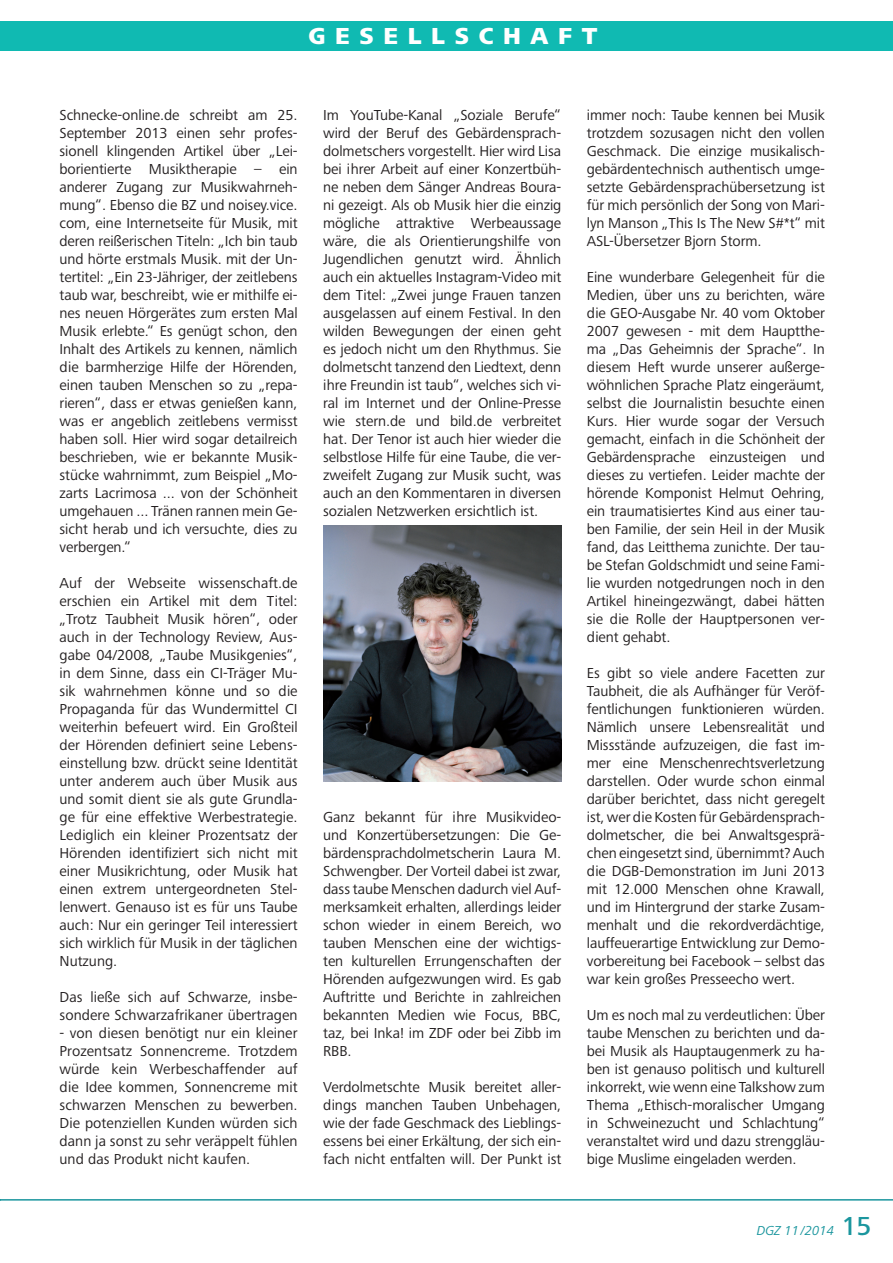
<style>
.page{position:relative;width:893px;height:1263px;background:#fff}
.page>*{position:absolute;margin:0;border:0;box-sizing:border-box;transform-origin:0 0}
.t1{font:800 24px "Frutiger Next Pro";letter-spacing:.4em;color:#fff}
.t2{font:15px/18px "Frutiger Next Pro";letter-spacing:-.005em;color:#231f20;text-align:justify}
.t3{font:italic 13.5px "Frutiger Next Pro";color:#1b969e}
.s1{font-weight:500;font-style:normal;font-size:27px}
</style>
<div class="page">
<div style="left:0;top:21px;width:893px;height:30px;background:#10bab2"></div>
<hr style="left:0;top:1199px;width:893px;height:1px;background:#1b969e">
<img style="left:323px;top:526px;width:238px;height:255px">
<h1 class="t1" style="left:308px;top:22px;width:290px">GESELLSCHAFT</h1>
<p class="t2" style="left:60px;top:106px;width:240px">Schnecke-online.de schreibt am 25.<br>September 2013 einen sehr profes&shy;sionell klingenden Artikel über „Lei&shy;borientierte Musiktherapie – ein anderer Zugang zur Musikwahrneh&shy;mung“. Ebenso die BZ und noisey.vice. com, eine Internetseite für Musik, mit deren reißerischen Titeln: „Ich bin taub und hörte erstmals Musik. mit der Un&shy;tertitel: „Ein 23-Jähriger, der zeitlebens taub war, beschreibt, wie er mithilfe ei&shy;nes neuen Hörgerätes zum ersten Mal Musik erlebte.“ Es genügt schon, den Inhalt des Artikels zu kennen, nämlich die barmherzige Hilfe der Hörenden, einen tauben Menschen so zu „repa&shy;rieren“, dass er etwas genießen kann, was er angeblich zeitlebens vermisst haben soll. Hier wird sogar detailreich beschrieben, wie er bekannte Musik&shy;stücke wahrnimmt, zum Beispiel „Mo&shy;zarts Lacrimosa ... von der Schönheit umgehauen ... Tränen rannen mein Ge&shy;sicht herab und ich versuchte, dies zu verbergen.“</p>
<p class="t2" style="left:60px;top:574px;width:240px">Auf der Webseite wissenschaft.de erschien ein Artikel mit dem Titel: „Trotz Taubheit Musik hören“, oder auch in der Technology Review, Aus&shy;gabe 04/2008, „Taube Musikgenies“, in dem Sinne, dass ein CI-Träger Mu&shy;sik wahrnehmen könne und so die Propaganda für das Wundermittel CI weiterhin befeuert wird. Ein Großteil der Hörenden definiert seine Lebens&shy;einstellung bzw. drückt seine Identität unter anderem auch über Musik aus und somit dient sie als gute Grundla&shy;ge für eine effektive Werbestrategie.<br>Lediglich ein kleiner Prozentsatz der Hörenden identifiziert sich nicht mit einer Musikrichtung, oder Musik hat einen extrem untergeordneten Stel&shy;lenwert. Genauso ist es für uns Taube auch: Nur ein geringer Teil interessiert sich wirklich für Musik in der täglichen Nutzung.</p>
<p class="t2" style="left:60px;top:988px;width:240px">Das ließe sich auf Schwarze, insbe&shy;sondere Schwarzafrikaner übertragen</p>
<p class="t2" style="left:60px;top:1024px;width:240px">- von diesen benötigt nur ein kleiner Prozentsatz Sonnencreme. Trotzdem würde kein Werbeschaffender auf die Idee kommen, Sonnencreme mit schwarzen Menschen zu bewerben.<br>Die potenziellen Kunden würden sich dann ja sonst zu sehr veräppelt fühlen und das Produkt nicht kaufen.</p>
<p class="t2" style="left:323px;top:106px;width:240px">Im YouTube-Kanal „Soziale Berufe“ wird der Beruf des Gebärdensprach&shy;dolmetschers vorgestellt. Hier wird Lisa bei ihrer Arbeit auf einer Konzertbüh&shy;ne neben dem Sänger Andreas Boura&shy;ni gezeigt. Als ob Musik hier die einzig mögliche attraktive Werbeaussage wäre, die als Orientierungshilfe von Jugendlichen genutzt wird. Ähnlich auch ein aktuelles Instagram-Video mit dem Titel: „Zwei junge Frauen tanzen ausgelassen auf einem Festival. In den wilden Bewegungen der einen geht es jedoch nicht um den Rhythmus. Sie dolmetscht tanzend den Liedtext, denn ihre Freundin ist taub“, welches sich vi&shy;ral im Internet und der Online-Presse wie stern.de und bild.de verbreitet hat. Der Tenor ist auch hier wieder die selbstlose Hilfe für eine Taube, die ver&shy;zweifelt Zugang zur Musik sucht, was auch an den Kommentaren in diversen sozialen Netzwerken ersichtlich ist.</p>
<p class="t2" style="left:323px;top:808px;width:240px">Ganz bekannt für ihre Musikvideo&shy;und Konzertübersetzungen: Die Ge&shy;bärdensprachdolmetscherin Laura M.<br>Schwengber. Der Vorteil dabei ist zwar, dass taube Menschen dadurch viel Auf&shy;merksamkeit erhalten, allerdings leider schon wieder in einem Bereich, wo tauben Menschen eine der wichtigs&shy;ten kulturellen Errungenschaften der Hörenden aufgezwungen wird. Es gab Auftritte und Berichte in zahlreichen bekannten Medien wie Focus, BBC, taz, bei Inka! im ZDF oder bei Zibb im RBB.</p>
<p class="t2" style="left:323px;top:1078px;width:240px">Verdolmetschte Musik bereitet aller&shy;dings manchen Tauben Unbehagen, wie der fade Geschmack des Lieblings&shy;essens bei einer Erkältung, der sich ein&shy;fach nicht entfalten will. Der Punkt ist</p>
<p class="t2" style="left:587px;top:106px;width:240px">immer noch: Taube kennen bei Musik trotzdem sozusagen nicht den vollen Geschmack. Die einzige musikalisch&shy;gebärdentechnisch authentisch umge&shy;setzte Gebärdensprachübersetzung ist für mich persönlich der Song von Mari&shy;lyn Manson „This Is The New S#*t“ mit ASL-Übersetzer Bjorn Storm.</p>
<p class="t2" style="left:587px;top:268px;width:240px">Eine wunderbare Gelegenheit für die Medien, über uns zu berichten, wäre die GEO-Ausgabe Nr. 40 vom Oktober 2007 gewesen - mit dem Hauptthe&shy;ma „Das Geheimnis der Sprache“. In diesem Heft wurde unserer außerge&shy;wöhnlichen Sprache Platz eingeräumt, selbst die Journalistin besuchte einen Kurs. Hier wurde sogar der Versuch gemacht, einfach in die Schönheit der Gebärdensprache einzusteigen und dieses zu vertiefen. Leider machte der hörende Komponist Helmut Oehring, ein traumatisiertes Kind aus einer tau&shy;ben Familie, der sein Heil in der Musik fand, das Leitthema zunichte. Der tau&shy;be Stefan Goldschmidt und seine Fami&shy;lie wurden notgedrungen noch in den Artikel hineingezwängt, dabei hätten sie die Rolle der Hauptpersonen ver&shy;dient gehabt.</p>
<p class="t2" style="left:587px;top:664px;width:240px">Es gibt so viele andere Facetten zur Taubheit, die als Aufhänger für Veröf&shy;fentlichungen funktionieren würden.<br>Nämlich unsere Lebensrealität und Missstände aufzuzeigen, die fast im&shy;mer eine Menschenrechtsverletzung darstellen. Oder wurde schon einmal darüber berichtet, dass nicht geregelt ist, wer die Kosten für Gebärdensprach&shy;dolmetscher, die bei Anwaltsgesprä&shy;chen eingesetzt sind, übernimmt? Auch die DGB-Demonstration im Juni 2013 mit 12.000 Menschen ohne Krawall, und im Hintergrund der starke Zusam&shy;menhalt und die rekordverdächtige, lauffeuerartige Entwicklung zur Demo&shy;vorbereitung bei Facebook – selbst das war kein großes Presseecho wert.</p>
<p class="t2" style="left:587px;top:1006px;width:240px">Um es noch mal zu verdeutlichen: Über taube Menschen zu berichten und da&shy;bei Musik als Hauptaugenmerk zu ha&shy;ben ist genauso politisch und kulturell inkorrekt, wie wenn eine Talkshow zum Thema „Ethisch-moralischer Umgang in Schweinezucht und Schlachtung“ veranstaltet wird und dazu strenggläu&shy;bige Muslime eingeladen werden.</p>
<p class="t3" style="left:757px;top:1222px;width:116px">DGZ 11/2014 <span class="s1">15</span></p>
</div>
